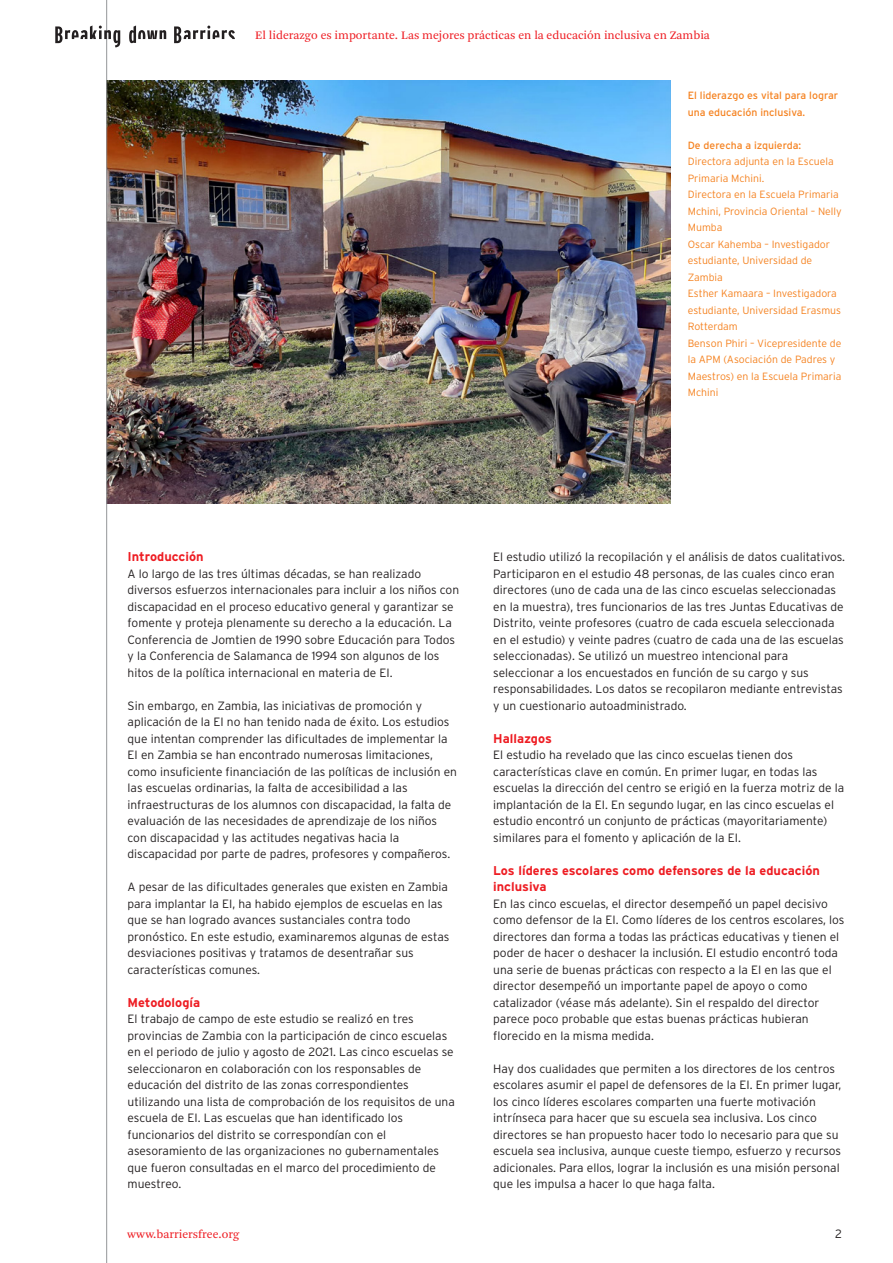
<style>
.page{position:relative;width:893px;height:1263px;background:#fff}
.page>*{position:absolute;margin:0;border:0;box-sizing:border-box;transform-origin:0 0}
.tussenkop{font:700 12.75px/16.5px "Interstate";color:#ee1d23}
.body{font:300 12px/16.5px "Interstate";color:#231f20}
.kop_rood{font:12px "Arnhem Pro Blond";color:#ee1d23}
.body-2{font:12px "Arnhem Pro Blond";color:#ee1d23}
.fotobijschrift{font:300 10.5px/16.5px "Interstate";color:#f58220}
.fotobijschrift-2{font:10.5px/16.5px "Interstate";color:#f58220}
</style>
<div class="page">
<img style="left:107px;top:81px;width:563px;height:423px">
<hr style="left:106px;top:0;width:1px;height:1263px;background:#939598">
<svg style="left:55px;top:26px;width:180px;height:21px"></svg>
<p class="kop_rood" style="left:255px;top:28px;width:456px">El liderazgo es importante. Las mejores prácticas en la educación inclusiva en Zambia</p>
<p class="fotobijschrift-2" style="left:688px;top:87px;width:152px">El liderazgo es vital para lograr una educación inclusiva.</p>
<p class="fotobijschrift-2" style="left:688px;top:136px;width:115px">De derecha a izquierda:</p>
<p class="fotobijschrift" style="left:688px;top:153px;width:147px">Directora adjunta en la Escuela<br>Primaria Mchini.</p>
<p class="fotobijschrift" style="left:688px;top:186px;width:156px">Directora en la Escuela Primaria<br>Mchini, Provincia Oriental – Nelly<br>Mumba</p>
<p class="fotobijschrift" style="left:688px;top:235px;width:144px">Oscar Kahemba – Investigador estudiante, Universidad de<br>Zambia</p>
<p class="fotobijschrift" style="left:688px;top:285px;width:155px">Esther Kamaara – Investigadora estudiante, Universidad Erasmus<br>Rotterdam</p>
<p class="fotobijschrift" style="left:688px;top:334px;width:155px">Benson Phiri – Vicepresidente de la APM (Asociación de Padres y<br>Maestros) en la Escuela Primaria<br>Mchini</p>
<p class="tussenkop" style="left:128px;top:548px;width:77px">Introducción</p>
<p class="body" style="left:128px;top:565px;width:333px">A lo largo de las tres últimas décadas, se han realizado diversos esfuerzos internacionales para incluir a los niños con discapacidad en el proceso educativo general y garantizar se fomente y proteja plenamente su derecho a la educación. La Conferencia de Jomtien de 1990 sobre Educación para Todos y la Conferencia de Salamanca de 1994 son algunos de los hitos de la política internacional en materia de EI.</p>
<p class="body" style="left:128px;top:697px;width:331px">Sin embargo, en Zambia, las iniciativas de promoción y aplicación de la EI no han tenido nada de éxito. Los estudios que intentan comprender las dificultades de implementar la EI en Zambia se han encontrado numerosas limitaciones, como insuficiente financiación de las políticas de inclusión en las escuelas ordinarias, la falta de accesibilidad a las infraestructuras de los alumnos con discapacidad, la falta de evaluación de las necesidades de aprendizaje de los niños con discapacidad y las actitudes negativas hacia la discapacidad por parte de padres, profesores y compañeros.</p>
<p class="body" style="left:128px;top:878px;width:323px">A pesar de las dificultades generales que existen en Zambia para implantar la EI, ha habido ejemplos de escuelas en las que se han logrado avances sustanciales contra todo pronóstico. En este estudio, examinaremos algunas de estas desviaciones positivas y tratamos de desentrañar sus características comunes.</p>
<p class="tussenkop" style="left:128px;top:994px;width:74px">Metodología</p>
<p class="body" style="left:128px;top:1010px;width:329px">El trabajo de campo de este estudio se realizó en tres provincias de Zambia con la participación de cinco escuelas en el periodo de julio y agosto de 2021. Las cinco escuelas se seleccionaron en colaboración con los responsables de educación del distrito de las zonas correspondientes utilizando una lista de comprobación de los requisitos de una escuela de EI. Las escuelas que han identificado los funcionarios del distrito se correspondían con el asesoramiento de las organizaciones no gubernamentales que fueron consultadas en el marco del procedimiento de muestreo.</p>
<p class="body-2" style="left:128px;top:1226px;width:113px">www.barriersfree.org</p>
<p class="body" style="left:493px;top:548px;width:353px">El estudio utilizó la recopilación y el análisis de datos cualitativos.<br>Participaron en el estudio 48 personas, de las cuales cinco eran directores (uno de cada una de las cinco escuelas seleccionadas en la muestra), tres funcionarios de las tres Juntas Educativas de Distrito, veinte profesores (cuatro de cada escuela seleccionada en el estudio) y veinte padres (cuatro de cada una de las escuelas seleccionadas). Se utilizó un muestreo intencional para seleccionar a los encuestados en función de su cargo y sus responsabilidades. Los datos se recopilaron mediante entrevistas y un cuestionario autoadministrado.</p>
<p class="tussenkop" style="left:493px;top:730px;width:60px">Hallazgos</p>
<p class="body" style="left:493px;top:746px;width:352px">El estudio ha revelado que las cinco escuelas tienen dos características clave en común. En primer lugar, en todas las escuelas la dirección del centro se erigió en la fuerza motriz de la implantación de la EI. En segundo lugar, en las cinco escuelas el estudio encontró un conjunto de prácticas (mayoritariamente) similares para el fomento y aplicación de la EI.</p>
<p class="tussenkop" style="left:493px;top:862px;width:328px">Los líderes escolares como defensores de la educación inclusiva</p>
<p class="body" style="left:493px;top:895px;width:353px">En las cinco escuelas, el director desempeñó un papel decisivo como defensor de la EI. Como líderes de los centros escolares, los directores dan forma a todas las prácticas educativas y tienen el poder de hacer o deshacer la inclusión. El estudio encontró toda una serie de buenas prácticas con respecto a la EI en las que el director desempeñó un importante papel de apoyo o como catalizador (véase más adelante). Sin el respaldo del director parece poco probable que estas buenas prácticas hubieran florecido en la misma medida.</p>
<p class="body" style="left:493px;top:1060px;width:349px">Hay dos cualidades que permiten a los directores de los centros escolares asumir el papel de defensores de la EI. En primer lugar, los cinco líderes escolares comparten una fuerte motivación intrínseca para hacer que su escuela sea inclusiva. Los cinco directores se han propuesto hacer todo lo necesario para que su escuela sea inclusiva, aunque cueste tiempo, esfuerzo y recursos adicionales. Para ellos, lograr la inclusión es una misión personal que les impulsa a hacer lo que haga falta.</p>
<p class="body" style="left:835px;top:1225px;width:8px">2</p>
</div>
